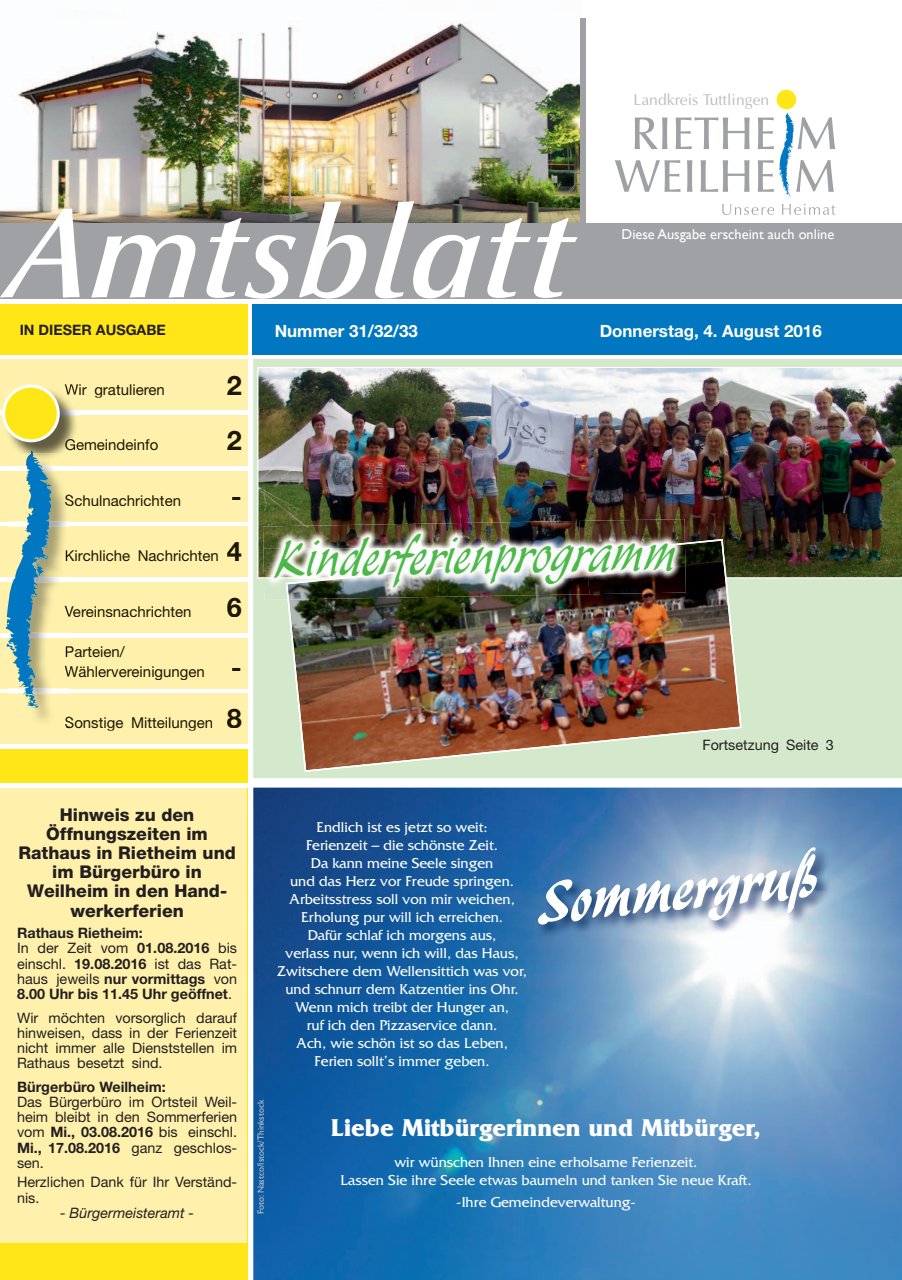
<style>
.page{position:relative;width:902px;height:1280px;background:#fff}
.page>*{position:absolute;margin:0;border:0;box-sizing:border-box;transform-origin:0 0}
.t1{font:700 55.65px "Sayer Esprit BQ";color:#fff}
.t2{font:300 47.85px "Sayer Esprit BQ";color:#4cb848}
.t3{font:700 27px "Helvetica Neue";color:#1d1700}
.t4{font:700 25.5px "Friz Quadrata";color:#fff}
.t5{font:800 17.55px/19.2px "Helvetica Neue";color:#231f20;text-align:center}
.t6{font:700 16.95px "Helvetica Neue";color:#fff}
.t7{font:15.75px "Optima";color:#bcbdc0}
.t8{font:15px/18px "Friz Quadrata";color:#fff;text-align:center}
.t9{font:15px/19.5px "Helvetica Neue";color:#1d1700}
.t10{font:14.4px/15.1px "Helvetica Neue";color:#231f20;text-align:justify}
.t11{font:700 14.4px/15.1px "Helvetica Neue";color:#231f20}
.t12{font:14.4px "Gill Sans";color:#fff}
.t13{font:italic 14.4px "Helvetica Neue";color:#231f20}
.t14{font:9px "Gill Sans";color:#c5c6c8}
.s1{font-weight:700;font-size:27px}
.s2{font-weight:400}
.s3{font-weight:700}
.s4{font-size:14.4px}
</style>
<div class="page">
<img style="left:17px;top:21px;width:563px;height:202px">
<svg style="left:615px;top:113px;width:220px;height:102px"></svg>
<div style="left:776px;top:90px;width:20px;height:19px;background:#ffe616;border-radius:50%"></div>
<div style="left:0;top:223px;width:901px;height:76px;background:#a0a1a5"></div>
<div style="left:580px;top:18px;width:6px;height:213px;background:#a0a1a5"></div>
<div style="left:0;top:304px;width:247px;height:50px;background:#ffe616"></div>
<div style="left:0;top:360px;width:247px;height:50px;background:#fff1ab"></div>
<div style="left:0;top:415px;width:247px;height:51px;background:#fff1ab"></div>
<div style="left:0;top:527px;width:247px;height:50px;background:#fff1ab"></div>
<div style="left:0;top:638px;width:247px;height:50px;background:#fff1ab"></div>
<div style="left:0;top:471px;width:247px;height:50px;background:#fff1ab"></div>
<div style="left:0;top:582px;width:247px;height:51px;background:#fff1ab"></div>
<div style="left:0;top:694px;width:247px;height:50px;background:#fff1ab"></div>
<div style="left:0;top:749px;width:247px;height:531px;background:#ffe616"></div>
<div style="left:253px;top:304px;width:648px;height:50px;background:#0077c0"></div>
<svg style="left:0;top:201px;width:577px;height:98px"></svg>
<img style="left:52px;top:469px;width:18px;height:225px">
<img style="left:52px;top:527px;width:18px;height:50px">
<img style="left:52px;top:638px;width:18px;height:50px">
<img style="left:52px;top:582px;width:18px;height:51px">
<img style="left:34px;top:708px;width:36px;height:13px">
<img style="left:12px;top:442px;width:60px;height:12px">
<svg style="left:5px;top:451px;width:47px;height:257px"></svg>
<img style="left:253px;top:788px;width:648px;height:492px">
<div style="left:253px;top:359px;width:648px;height:419px;background:#d4e9cc"></div>
<svg style="left:2px;top:384px;width:77px;height:58px"></svg>
<img style="left:65px;top:387px;width:14px;height:11px">
<img style="left:65px;top:439px;width:14px;height:11px">
<svg style="left:65px;top:495px;width:5px;height:11px"></svg>
<svg style="left:66px;top:550px;width:4px;height:11px"></svg>
<svg style="left:65px;top:606px;width:5px;height:11px"></svg>
<svg style="left:66px;top:646px;width:4px;height:11px"></svg>
<img style="left:65px;top:666px;width:5px;height:14px">
<svg style="left:65px;top:717px;width:5px;height:10px"></svg>
<img style="left:257px;top:367px;width:644px;height:211px">
<img style="left:286px;top:539px;width:455px;height:233px">
<img style="left:264px;top:578px;width:68px;height:22px">
<img style="left:263px;top:524px;width:158px;height:53px">
<img style="left:421px;top:521px;width:158px;height:47px">
<img style="left:579px;top:519px;width:106px;height:29px">
<img style="left:579px;top:548px;width:6px;height:5px">
<img style="left:264px;top:577px;width:22px;height:1px">
<img style="left:436px;top:569px;width:153px;height:28px">
<img style="left:585px;top:554px;width:100px;height:40px">
<img style="left:286px;top:568px;width:149px;height:31px">
<img style="left:435px;top:553px;width:150px;height:16px">
<img style="left:585px;top:543px;width:100px;height:11px">
<img style="left:536px;top:845px;width:294px;height:94px">
<div style="left:0;top:788px;width:247px;height:455px;background:#fff1ab"></div>
<div style="left:0;top:783px;width:247px;height:5px;background:#fff"></div>
<p class="t7" style="left:633px;top:90px;width:137px">Landkreis Tuttlingen</p>
<p class="t12" style="left:621px;top:226px;width:214px">Diese Ausgabe erscheint auch online</p>
<p class="t11" style="left:20px;top:322px;width:148px">IN DIESER AUSGABE</p>
<p class="t9" style="left:65px;top:379px;width:102px">Wir gratulieren</p>
<h3 class="t3" style="left:227px;top:368px;width:17px">2</h3>
<p class="t9" style="left:65px;top:435px;width:95px">Gemeindeinfo</p>
<h3 class="t3" style="left:227px;top:424px;width:17px">2</h3>
<p class="t9" style="left:65px;top:490px;width:118px">Schulnachrichten</p>
<h3 class="t3" style="left:231px;top:479px;width:12px">-</h3>
<p class="t9" style="left:65px;top:546px;width:179px">Kirchliche Nachrichten <span class="s1">4</span></p>
<p class="t9" style="left:65px;top:601px;width:128px">Vereinsnachrichten</p>
<h3 class="t3" style="left:227px;top:590px;width:17px">6</h3>
<p class="t9" style="left:65px;top:642px;width:179px">Parteien/<br>Wählervereinigungen <span class="s1">-</span></p>
<p class="t9" style="left:65px;top:712px;width:179px">Sonstige Mitteilungen <span class="s1">8</span></p>
<p class="t6" style="left:275px;top:320px;width:145px">Nummer 31/32/33</p>
<p class="t6" style="left:599px;top:320px;width:223px">Donnerstag, 4. August 2016</p>
<h2 class="t2" style="left:273px;top:532px;width:403px;rotate:-1deg">Kinderferienprogramm</h2>
<p class="t10" style="left:702px;top:737px;width:133px">Fortsetzung Seite 3</p>
<p class="t5" style="left:18px;top:805px;width:219px">Hinweis zu den<br>Öffnungszeiten im<br>Rathaus in Rietheim und im Bürgerbüro in<br>Weilheim in den Hand&shy;werkerferien</p>
<p class="t11" style="left:17px;top:925px;width:222px">Rathaus Rietheim:<br><span class="s2">In der Zeit vom</span> 01.08.2016 <span class="s2">bis einschl.</span> 19.08.2016 <span class="s2">ist das Rat&shy;haus jeweils</span> nur vormittags <span class="s2">von<br></span>8.00 Uhr bis 11.45 Uhr geöffnet<span class="s2">.</span></p>
<p class="t10" style="left:17px;top:1010px;width:222px">Wir möchten vorsorglich darauf hinweisen, dass in der Ferienzeit nicht immer alle Dienststellen im Rathaus besetzt sind.</p>
<p class="t11" style="left:17px;top:1079px;width:150px">Bürgerbüro Weilheim:</p>
<p class="t10" style="left:17px;top:1094px;width:222px">Das Bürgerbüro im Ortsteil Weil&shy;heim bleibt in den Sommerferien vom <span class="s3">Mi., 03.08.2016</span> bis einschl.<br><span class="s3">Mi., 17.08.2016</span> ganz geschlos&shy;sen.</p>
<p class="t10" style="left:17px;top:1174px;width:222px">Herzlichen Dank für Ihr Verständ&shy;nis.</p>
<p class="t13" style="left:60px;top:1204px;width:136px">- Bürgermeisteramt -</p>
<p class="t14" style="left:255px;top:1214px;width:116px;rotate:-90deg">Foto: Nastco/Istock/Thinkstock</p>
<p class="t8" style="left:277px;top:818px;width:251px">Endlich ist es jetzt so weit:<br>Ferienzeit – die schönste Zeit.<br>Da kann meine Seele singen<br>und das Herz vor Freude springen.<br>Arbeitsstress soll von mir weichen,<br>Erholung pur will ich erreichen.<br>Dafür schlaf ich morgens aus,<br>verlass nur, wenn ich will, das Haus,<br>Zwitschere dem Wellensittich was vor, und schnurr dem Katzentier ins Ohr.<br>Wenn mich treibt der Hunger an,<br>ruf ich den Pizzaservice dann.<br>Ach, wie schön ist so das Leben,<br>Ferien sollt’s immer geben.</p>
<h1 class="t1" style="left:534px;top:872px;width:282px;rotate:-6deg">Sommergruß</h1>
<h3 class="t4" style="left:331px;top:1113px;width:431px">Liebe Mitbürgerinnen und Mitbürger,</h3>
<p class="t8" style="left:340px;top:1153px;width:412px">wir wünschen Ihnen eine erholsame Ferienzeit.<br>Lassen Sie ihre Seele etwas baumeln und tanken Sie neue Kraft.</p>
<p class="t8" style="left:456px;top:1193px;width:181px">-Ihre Gemeindeverwaltung<span class="s4">-</span></p>
</div>
